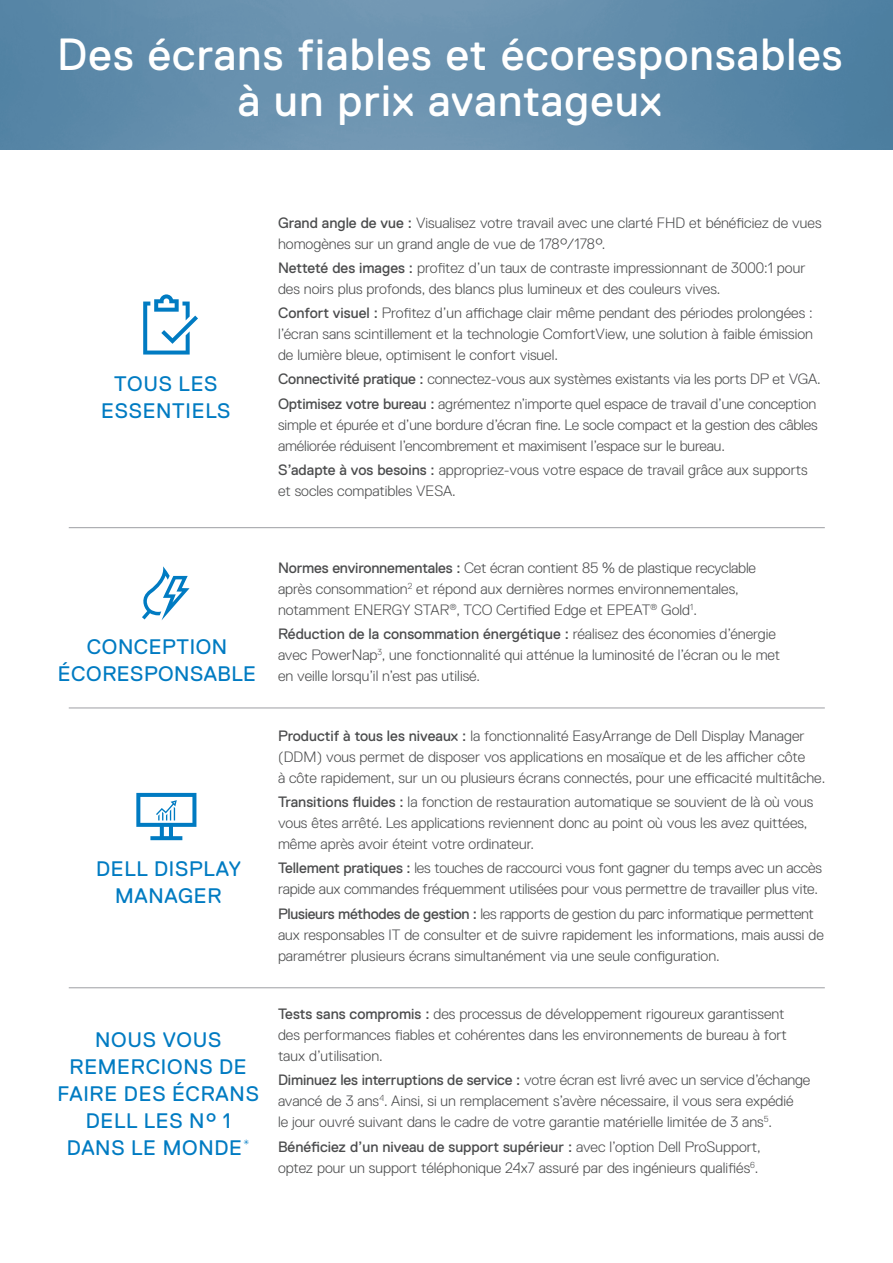
<style>
.page{position:relative;width:893px;height:1263px;background:#fff}
.page>*{position:absolute;margin:0;border:0;box-sizing:border-box;transform-origin:0 0}
.t1{font:45px/46.5px "Dell Replica";letter-spacing:.025em;color:#fff;text-align:center}
.t2{font:21px/27px "Dell Replica";letter-spacing:.035em;color:#007bc2;text-align:center}
.t3{font:300 15px/21px "Dell Replica";color:#4b4c4d}
.s1{font-weight:400}
</style>
<div class="page">
<img style="left:0;top:0;width:893px;height:150px">
<hr style="left:69px;top:527px;width:756px;height:1px;background:#a8a9ad">
<hr style="left:69px;top:707px;width:756px;height:1px;background:#a8a9ad">
<hr style="left:69px;top:987px;width:756px;height:1px;background:#a8a9ad">
<svg style="left:136px;top:793px;width:60px;height:47px"></svg>
<svg style="left:142px;top:566px;width:48px;height:54px"></svg>
<svg style="left:143px;top:294px;width:55px;height:60px"></svg>
<p class="t1" style="left:57px;top:31px;width:787px">Des écrans fiables et écoresponsables à un prix avantageux</p>
<p class="t2" style="left:101px;top:370px;width:131px">TOUS LES<br>ESSENTIELS</p>
<p class="t3" style="left:278px;top:212px;width:545px"><span class="s1">Grand angle de vue :</span> Visualisez votre travail avec une clarté FHD et bénéficiez de vues homogènes sur un grand angle de vue de 178°/178°.</p>
<p class="t3" style="left:278px;top:257px;width:529px"><span class="s1">Netteté des images :</span> profitez d’un taux de contraste impressionnant de 3000:1 pour des noirs plus profonds, des blancs plus lumineux et des couleurs vives.</p>
<p class="t3" style="left:278px;top:303px;width:537px;text-align:justify"><span class="s1">Confort visuel :</span> Profitez d’un affichage clair même pendant des périodes prolongées : l’écran sans scintillement et la technologie ComfortView, une solution à faible émission de lumière bleue, optimisent le confort visuel.</p>
<p class="t3" style="left:278px;top:369px;width:544px"><span class="s1">Connectivité pratique :</span> connectez-vous aux systèmes existants via les ports DP et VGA.</p>
<p class="t3" style="left:278px;top:393px;width:541px;text-align:justify"><span class="s1">Optimisez votre bureau :</span> agrémentez n’importe quel espace de travail d’une conception simple et épurée et d’une bordure d’écran fine. Le socle compact et la gestion des câbles améliorée réduisent l’encombrement et maximisent l’espace sur le bureau.</p>
<p class="t3" style="left:278px;top:459px;width:531px"><span class="s1">S’adapte à vos besoins :</span> appropriez-vous votre espace de travail grâce aux supports et socles compatibles VESA.</p>
<p class="t2" style="left:58px;top:633px;width:200px">CONCEPTION<br>ÉCORESPONSABLE</p>
<p class="t2" style="left:96px;top:855px;width:146px">DELL DISPLAY<br>MANAGER</p>
<p class="t2" style="left:58px;top:1026px;width:203px">NOUS VOUS<br>REMERCIONS DE<br>FAIRE DES ÉCRANS<br>DELL LES N° 1<br>DANS LE MONDE<sup>*</sup></p>
<p class="t3" style="left:278px;top:557px;width:480px"><span class="s1">Normes environnementales :</span> Cet écran contient 85 % de plastique recyclable après consommation<sup>2</sup> et répond aux dernières normes environnementales, notamment ENERGY STAR<sup>®</sup>, TCO Certified Edge et EPEAT<sup>®</sup> Gold<sup>1</sup>.</p>
<p class="t3" style="left:278px;top:623px;width:504px"><span class="s1">Réduction de la consommation énergétique :</span> réalisez des économies d’énergie avec PowerNap<sup>3</sup>, une fonctionnalité qui atténue la luminosité de l’écran ou le met en veille lorsqu’il n’est pas utilisé.</p>
<p class="t3" style="left:278px;top:725px;width:549px"><span class="s1">Productif à tous les niveaux :</span> la fonctionnalité EasyArrange de Dell Display Manager (DDM) vous permet de disposer vos applications en mosaïque et de les afficher côte<br>à côte rapidement, sur un ou plusieurs écrans connectés, pour une efficacité multitâche.</p>
<p class="t3" style="left:278px;top:791px;width:537px"><span class="s1">Transitions fluides :</span> la fonction de restauration automatique se souvient de là où vous vous êtes arrêté. Les applications reviennent donc au point où vous les avez quittées, même après avoir éteint votre ordinateur.</p>
<p class="t3" style="left:278px;top:858px;width:546px"><span class="s1">Tellement pratiques :</span> les touches de raccourci vous font gagner du temps avec un accès rapide aux commandes fréquemment utilisées pour vous permettre de travailler plus vite.</p>
<p class="t3" style="left:278px;top:903px;width:547px"><span class="s1">Plusieurs méthodes de gestion :</span> les rapports de gestion du parc informatique permettent aux responsables IT de consulter et de suivre rapidement les informations, mais aussi de paramétrer plusieurs écrans simultanément via une seule configuration.</p>
<p class="t3" style="left:278px;top:1003px;width:510px"><span class="s1">Tests sans compromis :</span> des processus de développement rigoureux garantissent des performances fiables et cohérentes dans les environnements de bureau à fort taux d’utilisation.</p>
<p class="t3" style="left:278px;top:1070px;width:534px"><span class="s1">Diminuez les interruptions de service :</span> votre écran est livré avec un service d’échange avancé de 3 ans<sup>4</sup>. Ainsi, si un remplacement s’avère nécessaire, il vous sera expédié<br>le jour ouvré suivant dans le cadre de votre garantie matérielle limitée de 3 ans<sup>5</sup>.</p>
<p class="t3" style="left:278px;top:1136px;width:484px"><span class="s1">Bénéficiez d’un niveau de support supérieur :</span> avec l’option Dell ProSupport, optez pour un support téléphonique 24x7 assuré par des ingénieurs qualifiés<sup>6</sup>.</p>
</div>
